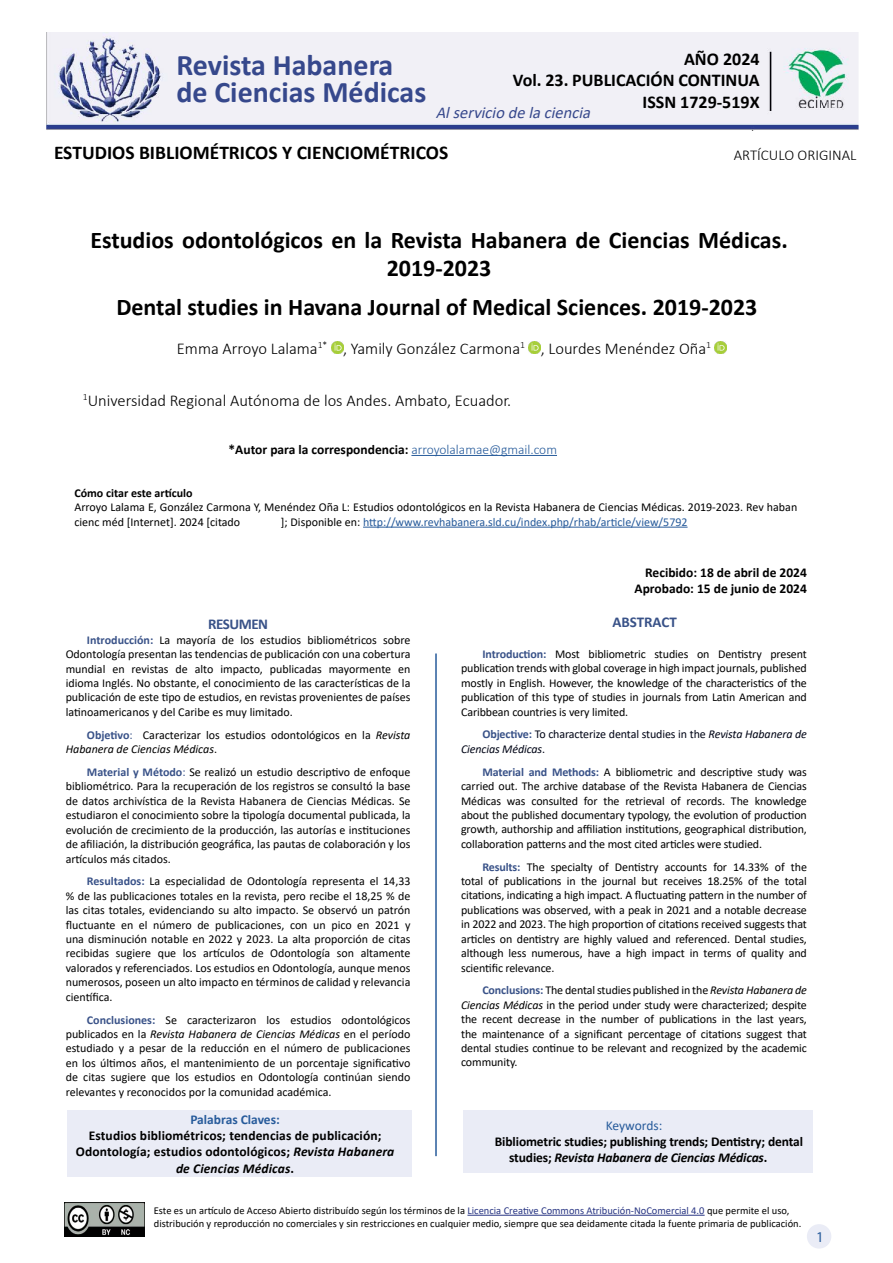
<style>
.page{position:relative;width:893px;height:1263px;background:#fff}
.page>*{position:absolute;margin:0;border:0;box-sizing:border-box;transform-origin:0 0}
.t1{font:700 30px/27px "Calibri";color:#36488c}
.t2{font:700 24px/28.8px "Calibri";color:#000;text-align:center}
.t3{font:700 19.5px "Calibri";color:#000}
.t4{font:700 18px/21.6px "Calibri";color:#000;text-align:right}
.t5{font:300 16.5px "Calibri";color:#000}
.t6{font:italic 16.5px "Calibri";color:#36488c}
.t7{font:300 15px "Calibri";color:#000}
.t8{font:700 15px "Calibri";letter-spacing:-.01em;color:#395288}
.t9{font:700 15px "Calibri";letter-spacing:-.03em;color:#395288}
.t10{font:15px "Myriad Pro";color:#275b9b}
.t11{font:700 13.5px/16.2px "Calibri";color:#000;text-align:center}
.t12{font:700 13.5px "Calibri";color:#275b9b}
.t13{font:13.5px "Calibri";letter-spacing:-.005em;color:#275b9b}
.t14{font:12px/14.4px "Calibri";color:#000;text-align:justify}
.t15{font:12px "Calibri";color:#275b9b}
.t16{font:12px/14.4px "Calibri";letter-spacing:-.01em;color:#000516}
.t17{font:700 12px "Calibri";color:#000}
.t18{font:10.5px/12.6px "Calibri";color:#000}
.s1{font-weight:300;color:#275b9b}
.s2{color:#000}
.s3{font-weight:700;color:#395288}
.s4{color:#395288}
.s5{font-style:italic}
.s6{color:#283583}
</style>
<div class="page">
<div style="left:807px;top:1224px;width:24px;height:24px;background:#eaecf6;border-radius:50%"></div>
<img style="left:65px;top:1202px;width:80px;height:34px">
<hr style="left:467px;top:1215px;width:238px;height:1px;background:#283583">
<img style="left:47px;top:33px;width:812px;height:97px">
<svg style="left:331px;top:342px;width:12px;height:12px"></svg>
<svg style="left:529px;top:342px;width:12px;height:12px"></svg>
<svg style="left:715px;top:342px;width:12px;height:12px"></svg>
<hr style="left:411px;top:455px;width:146px;height:1px;background:#275b9b">
<hr style="left:435px;top:653px;width:2px;height:503px;background:#275b9b">
<div style="left:67px;top:1110px;width:345px;height:66px;background:#eaecf6"></div>
<div style="left:463px;top:1110px;width:350px;height:62px;background:#eaecf6"></div>
<hr style="left:363px;top:527px;width:325px;height:1px;background:#275b9b">
<h1 class="t1" style="left:176px;top:51px;width:251px">Revista Habanera de Ciencias Médicas</h1>
<h3 class="t4" style="left:513px;top:48px;width:248px">AÑO 2024<br>Vol. 23. PUBLICACIÓN CONTINUA<br>ISSN 1729-519X</h3>
<h3 class="t6" style="left:436px;top:101px;width:161px">Alserviciodelaciencia</h3>
<h3 class="t3" style="left:54px;top:138px;width:396px">ESTUDIOS BIBLIOMÉTRICOS Y CIENCIOMÉTRICOS</h3>
<p class="t7" style="left:734px;top:145px;width:124px">ARTÍCULO ORIGINAL</p>
<h3 class="t4" style="left:529px;top:64px;width:215px">21(5) SEPTIEMBRE-OCTUBRE</h3>
<h2 class="t2" style="left:90px;top:225px;width:699px">Estudios odontológicos en la Revista Habanera de Ciencias Médicas.<br>2019-2023</h2>
<h2 class="t2" style="left:116px;top:292px;width:642px">Dental studies in Havana Journal of Medical Sciences. 2019-2023</h2>
<h3 class="t5" style="left:177px;top:338px;width:536px">Emma Arroyo Lalama<sup>1*</sup> , Yamily González Carmona<sup>1</sup> , Lourdes Menéndez Oña<sup>1</sup></h3>
<h3 class="t5" style="left:83px;top:390px;width:430px"><sup>1</sup>Universidad Regional Autónoma de los Andes. Ambato, Ecuador.</h3>
<p class="t11" style="left:229px;top:441px;width:330px">*Autor para la correspondencia: <span class="s1">arroyolalamae@gmail.com</span></p>
<p class="t17" style="left:74px;top:484px;width:120px">Cómo citar este artículo</p>
<p class="t14" style="left:74px;top:500px;width:724px">Arroyo Lalama E, González Carmona Y, Menéndez Oña L: Estudios odontológicos en la Revista Habanera de Ciencias Médicas. 2019-2023. Rev haban cienc méd [Internet]. 2024 [citado</p>
<p class="t15" style="left:281px;top:513px;width:408px"><span class="s2">]; Disponible en:</span> http://www.revhabanera.sld.cu/index.php/rhab/article/view/5792</p>
<p class="t9" style="left:208px;top:614px;width:62px">RESUMEN</p>
<p class="t14" style="left:66px;top:632px;width:346px;text-indent:21px"><span class="s3">Introducción:</span> La mayoría de los estudios bibliométricos sobre Odontología presentan las tendencias de publicación con una cobertura mundial en revistas de alto impacto, publicadas mayormente en idioma Inglés. No obstante, el conocimiento de las características de la publicación de este tipo de estudios, en revistas provenientes de países latinoamericanos y del Caribe es muy limitado.</p>
<p class="t14" style="left:66px;top:727px;width:346px;text-indent:21px"><span class="s3">Objetivo</span><span class="s4">:</span> Caracterizar los estudios odontológicos en la <span class="s5">Revista<br>Habanera de Ciencias Médicas</span>.</p>
<p class="t14" style="left:66px;top:765px;width:346px;text-indent:21px"><span class="s3">Material y Método</span><span class="s4">:</span> Se realizó un estudio descriptivo de enfoque bibliométrico. Para la recuperación de los registros se consultó la base de datos archivística de la Revista Habanera de Ciencias Médicas. Se estudiaron el conocimiento sobre la tipología documental publicada, la evolución de crecimiento de la producción, las autorías e instituciones de afiliación, la distribución geográfica, las pautas de colaboración y los artículos más citados.</p>
<p class="t14" style="left:66px;top:874px;width:346px;text-indent:21px"><span class="s3">Resultados:</span> La especialidad de Odontología representa el 14,33 % de las publicaciones totales en la revista, pero recibe el 18,25 % de las citas totales, evidenciando su alto impacto. Se observó un patrón fluctuante en el número de publicaciones, con un pico en 2021 y una disminución notable en 2022 y 2023. La alta proporción de citas recibidas sugiere que los artículos de Odontología son altamente valorados y referenciados. Los estudios en Odontología, aunque menos numerosos, poseen un alto impacto en términos de calidad y relevancia científica.</p>
<p class="t14" style="left:66px;top:1012px;width:346px;text-indent:21px"><span class="s3">Conclusiones:</span> Se caracterizaron los estudios odontológicos publicados en la <span class="s5">Revista Habanera de Ciencias Médicas</span> en el período estudiado y a pesar de la reducción en el número de publicaciones en los últimos años, el mantenimiento de un porcentaje significativo de citas sugiere que los estudios en Odontología continúan siendo relevantes y reconocidos por la comunidad académica.</p>
<p class="t12" style="left:190px;top:1110px;width:91px">Palabras Claves:</p>
<p class="t11" style="left:76px;top:1127px;width:320px">Estudios bibliométricos; tendencias de publicación;<br>Odontología; estudios odontológicos; <span class="s5">Revista Habanera de Ciencias Médicas</span>.</p>
<p class="t11" style="left:634px;top:564px;width:174px;text-align:right">Recibido: 18 de abril de 2024<br>Aprobado: 15 de junio de 2024</p>
<p class="t8" style="left:612px;top:612px;width:66px">ABSTRACT</p>
<p class="t14" style="left:461px;top:646px;width:347px;text-indent:21px"><span class="s3">Introduction:</span> Most bibliometric studies on Dentistry present publication trends with global coverage in high impact journals, published mostly in English. However, the knowledge of the characteristics of the publication of this type of studies in journals from Latin American and Caribbean countries is very limited.</p>
<p class="t16" style="left:461px;top:727px;width:347px;text-indent:21px"><span class="s3">Objective:</span> To characterize dental studies in the <span class="s5">Revista Habanera de<br>Ciencias Médicas</span>.</p>
<p class="t14" style="left:461px;top:764px;width:347px;text-indent:21px"><span class="s3">Material and Methods:</span> A bibliometric and descriptive study was carried out. The archive database of the Revista Habanera de Ciencias Médicas was consulted for the retrieval of records. The knowledge about the published documentary typology, the evolution of production growth, authorship and affiliation institutions, geographical distribution, collaboration patterns and the most cited articles were studied.</p>
<p class="t14" style="left:461px;top:859px;width:347px;text-indent:21px"><span class="s3">Results:</span> The specialty of Dentistry accounts for 14.33% of the total of publications in the journal but receives 18.25% of the total citations, indicating a high impact. A fluctuating pattern in the number of publications was observed, with a peak in 2021 and a notable decrease in 2022 and 2023. The high proportion of citations received suggests that articles on dentistry are highly valued and referenced. Dental studies, although less numerous, have a high impact in terms of quality and scientific relevance.</p>
<p class="t14" style="left:461px;top:983px;width:347px;text-indent:21px"><span class="s3">Conclusions:</span> The dental studies published in the <span class="s5">Revista Habanera de Ciencias Médicas</span> in the period under study were characterized; despite the recent decrease in the number of publications in the last years, the maintenance of a significant percentage of citations suggest that dental studies continue to be relevant and recognized by the academic community.</p>
<p class="t13" style="left:606px;top:1116px;width:58px">Keywords:</p>
<p class="t11" style="left:509px;top:1133px;width:295px;text-align:left;text-indent:-14px">Bibliometric studies; publishing trends; Dentistry; dental studies; <span class="s5">Revista Habanera de Ciencias Médicas</span>.</p>
<p class="t18" style="left:154px;top:1204px;width:649px">Este es un artículo de Acceso Abierto distribuído según los términos de la <span class="s6">Licencia Creative Commons Atribución-NoComercial 4.0</span> que permite el uso, distribución y reproducción no comerciales y sin restricciones en cualquier medio, siempre que sea deidamente citada la fuente primaria de publicación.</p>
<p class="t10" style="left:816px;top:1228px;width:9px">1</p>
</div>
